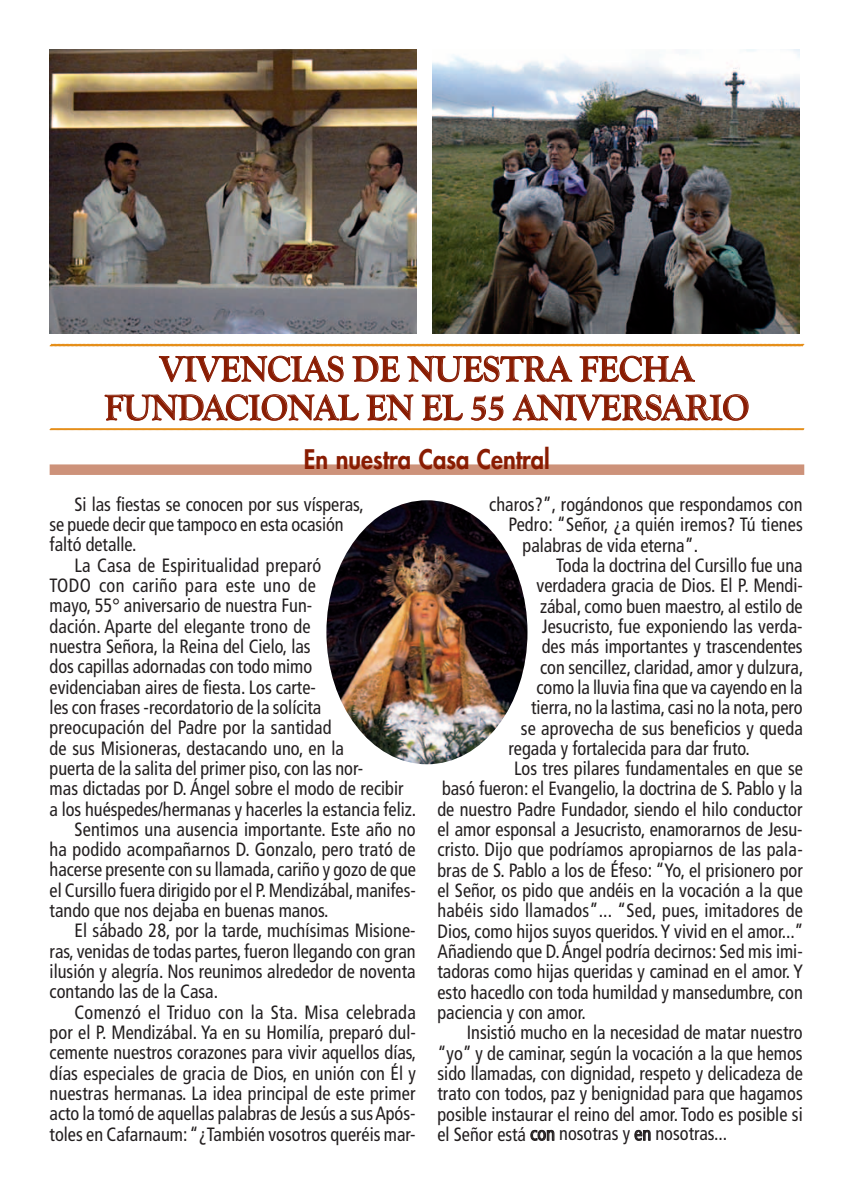
<style>
.page{position:relative;width:844px;height:1191px;background:#fff}
.page>*{position:absolute;margin:0;border:0;box-sizing:border-box;transform-origin:0 0}
.t1{font:700 36.75px/38.5px "Goudy Old Style T";color:#891c02;text-align:center;scale:.95 1}
.t2{font:800 26.25px "Futura Std";color:#891c02;scale:.9 1}
.t3{font:condensed 19.25px "Frutiger LT Std";color:#231f20;scale:.95 1}
.t4{font:condensed 19.25px "Frutiger LT Std";letter-spacing:.02em;color:#231f20;scale:.95 1}
</style>
<div class="page">
<svg style="left:530px;top:1129px;width:24px;height:12px"></svg>
<svg style="left:634px;top:1129px;width:16px;height:12px"></svg>
<svg style="left:49px;top:343px;width:755px;height:132px"></svg>
<img style="left:432px;top:50px;width:367px;height:284px">
<img style="left:50px;top:50px;width:366px;height:284px">
<div style="left:50px;top:464px;width:754px;height:11px;background:#cd927a"></div>
<img style="left:326px;top:500px;width:201px;height:264px">
<h1 class="t1" style="left:104px;top:350px;width:679px">VIVENCIAS DE NUESTRA FECHA<br>FUNDACIONAL EN EL 55 ANIVERSARIO</h1>
<h2 class="t2" style="left:304px;top:443px;width:275px">En nuestra Casa Central</h2>
<p class="t3" style="left:74px;top:493px;width:306px">Si las fiestas se conocen por sus vísperas,</p>
<p class="t3" style="left:50px;top:513px;width:311px">se puede decir que tampoco en esta ocasión</p>
<p class="t3" style="left:50px;top:533px;width:93px">faltó detalle.</p>
<p class="t3" style="left:74px;top:554px;width:261px">La Casa de Espiritualidad preparó</p>
<p class="t4" style="left:50px;top:574px;width:282px">TODO con cariño para este uno de</p>
<p class="t3" style="left:50px;top:594px;width:278px">mayo, 55° aniversario de nuestra Fun-</p>
<p class="t3" style="left:50px;top:615px;width:276px">dación. Aparte del elegante trono de</p>
<p class="t3" style="left:50px;top:635px;width:276px">nuestra Señora, la Reina del Cielo, las</p>
<p class="t3" style="left:50px;top:655px;width:278px">dos capillas adornadas con todo mimo</p>
<p class="t3" style="left:50px;top:675px;width:282px">evidenciaban aires de fiesta. Los carte-</p>
<p class="t3" style="left:50px;top:696px;width:287px">les con frases -recordatorio de la solícita</p>
<p class="t3" style="left:50px;top:716px;width:298px">preocupación del Padre por la santidad</p>
<p class="t3" style="left:50px;top:736px;width:311px">de sus Misioneras, destacando uno, en la</p>
<p class="t3" style="left:50px;top:757px;width:331px">puerta de la salita del primer piso, con las nor-</p>
<p class="t3" style="left:50px;top:777px;width:374px">mas dictadas por D. Ángel sobre el modo de recibir</p>
<p class="t3" style="left:50px;top:797px;width:387px">a los huéspedes/hermanas y hacerles la estancia feliz.</p>
<p class="t3" style="left:74px;top:818px;width:360px">Sentimos una ausencia importante. Este año no</p>
<p class="t3" style="left:50px;top:838px;width:386px">ha podido acompañarnos D. Gonzalo, pero trató de</p>
<p class="t3" style="left:50px;top:858px;width:387px">hacerse presente con su llamada, cariño y gozo de que</p>
<p class="t3" style="left:50px;top:879px;width:387px">el Cursillo fuera dirigido por el P. Mendizábal, manifes-</p>
<p class="t3" style="left:50px;top:899px;width:295px">tando que nos dejaba en buenas manos.</p>
<p class="t3" style="left:74px;top:919px;width:360px">El sábado 28, por la tarde, muchísimas Misione-</p>
<p class="t3" style="left:50px;top:940px;width:386px">ras, venidas de todas partes, fueron llegando con gran</p>
<p class="t3" style="left:50px;top:960px;width:386px">ilusión y alegría. Nos reunimos alrededor de noventa</p>
<p class="t3" style="left:50px;top:980px;width:179px">contando las de la Casa.</p>
<p class="t3" style="left:74px;top:1000px;width:361px">Comenzó el Triduo con la Sta. Misa celebrada</p>
<p class="t3" style="left:50px;top:1021px;width:387px">por el P. Mendizábal. Ya en su Homilía, preparó dul-</p>
<p class="t3" style="left:50px;top:1041px;width:387px">cemente nuestros corazones para vivir aquellos días,</p>
<p class="t3" style="left:50px;top:1061px;width:387px">días especiales de gracia de Dios, en unión con Él y</p>
<p class="t3" style="left:50px;top:1082px;width:386px">nuestras hermanas. La idea principal de este primer</p>
<p class="t3" style="left:50px;top:1102px;width:386px">acto la tomó de aquellas palabras de Jesús a sus Após-</p>
<p class="t3" style="left:50px;top:1122px;width:386px">toles en Cafarnaum: “¿También vosotros queréis mar-</p>
<p class="t3" style="left:489px;top:493px;width:331px">charos?”, rogándonos que respondamos con</p>
<p class="t3" style="left:508px;top:513px;width:311px">Pedro: “Señor, ¿a quién iremos? Tú tienes</p>
<p class="t3" style="left:522px;top:534px;width:186px">palabras de vida eterna”.</p>
<p class="t3" style="left:556px;top:554px;width:261px">Toda la doctrina del Cursillo fue una</p>
<p class="t3" style="left:536px;top:574px;width:282px">verdadera gracia de Dios. El P. Mendi-</p>
<p class="t3" style="left:540px;top:595px;width:278px">zábal, como buen maestro, al estilo de</p>
<p class="t3" style="left:541px;top:615px;width:276px">Jesucristo, fue exponiendo las verda-</p>
<p class="t3" style="left:541px;top:635px;width:276px">des más importantes y trascendentes</p>
<p class="t3" style="left:540px;top:655px;width:279px">con sencillez, claridad, amor y dulzura,</p>
<p class="t3" style="left:536px;top:676px;width:281px">como la lluvia fina que va cayendo en la</p>
<p class="t3" style="left:531px;top:696px;width:287px">tierra, no la lastima, casi no la nota, pero</p>
<p class="t3" style="left:520px;top:716px;width:298px">se aprovecha de sus beneficios y queda</p>
<p class="t3" style="left:508px;top:737px;width:255px">regada y fortalecida para dar fruto.</p>
<p class="t3" style="left:514px;top:757px;width:305px">Los tres pilares fundamentales en que se</p>
<p class="t3" style="left:442px;top:777px;width:381px">basó fueron: el Evangelio, la doctrina de S. Pablo y la</p>
<p class="t3" style="left:437px;top:798px;width:385px">de nuestro Padre Fundador, siendo el hilo conductor</p>
<p class="t3" style="left:437px;top:818px;width:386px">el amor esponsal a Jesucristo, enamorarnos de Jesu-</p>
<p class="t3" style="left:437px;top:838px;width:386px">cristo. Dijo que podríamos apropiarnos de las pala-</p>
<p class="t3" style="left:437px;top:859px;width:386px">bras de S. Pablo a los de Éfeso: “Yo, el prisionero por</p>
<p class="t3" style="left:437px;top:879px;width:386px">el Señor, os pido que andéis en la vocación a la que</p>
<p class="t3" style="left:437px;top:899px;width:386px">habéis sido llamados”... “Sed, pues, imitadores de</p>
<p class="t3" style="left:437px;top:919px;width:386px">Dios, como hijos suyos queridos. Y vivid en el amor...”</p>
<p class="t3" style="left:437px;top:940px;width:386px">Añadiendo que D. Ángel podría decirnos: Sed mis imi-</p>
<p class="t3" style="left:437px;top:960px;width:386px">tadoras como hijas queridas y caminad en el amor. Y</p>
<p class="t3" style="left:437px;top:980px;width:386px">esto hacedlo con toda humildad y mansedumbre, con</p>
<p class="t3" style="left:437px;top:1001px;width:158px">paciencia y con amor.</p>
<p class="t3" style="left:466px;top:1021px;width:355px">Insistió mucho en la necesidad de matar nuestro</p>
<p class="t3" style="left:437px;top:1041px;width:386px">“yo” y de caminar, según la vocación a la que hemos</p>
<p class="t3" style="left:437px;top:1062px;width:386px">sido llamadas, con dignidad, respeto y delicadeza de</p>
<p class="t3" style="left:437px;top:1082px;width:386px">trato con todos, paz y benignidad para que hagamos</p>
<p class="t3" style="left:437px;top:1102px;width:386px">posible instaurar el reino del amor. Todo es posible si</p>
<p class="t3" style="left:437px;top:1122px;width:306px">el Señor está con nosotras y en nosotras...</p>
</div>
